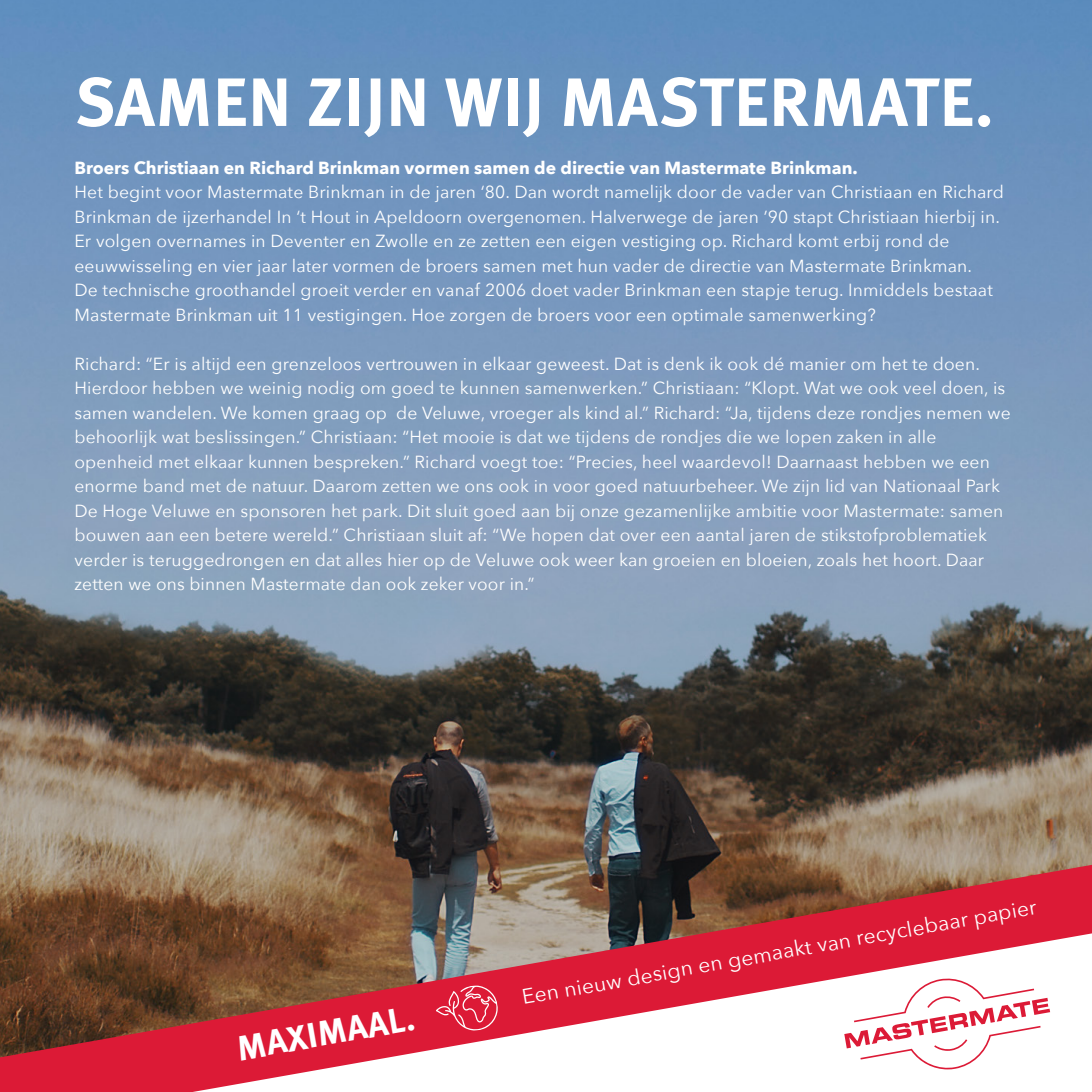
<style>
.page{position:relative;width:1092px;height:1092px;background:#fff}
.page>*{position:absolute;margin:0;border:0;box-sizing:border-box;transform-origin:0 0}
.t1{font:700 68.25px "Meta OT";letter-spacing:.01em;color:#fff}
.t2{font:700 35px "Meta OT";color:#fff}
.t3{font:21px "Avenir Next";color:#fff}
.t4{font:17.5px/24.5px "Avenir Next";letter-spacing:.01em;color:#fff}
.t5{font:700 17.5px "Avenir Next";color:#fff}
</style>
<div class="page">
<img style="left:0;top:0;width:1091px;height:864px">
<svg style="left:0;top:864px;width:1091px;height:227px;background:#88493d"></svg>
<svg style="left:192px;top:933px;width:899px;height:158px"></svg>
<svg style="left:844px;top:978px;width:206px;height:91px"></svg>
<svg style="left:436px;top:985px;width:62px;height:45px;background:#e13d55"></svg>
<p class="t1" style="left:75px;top:62px;width:920px">SAMEN ZIJN WIJ MASTERMATE.</p>
<p class="t5" style="left:74px;top:152px;width:784px">Broers Christiaan en Richard Brinkman vormen samen de directie van Mastermate Brinkman.</p>
<p class="t4" style="left:74px;top:179px;width:930px">Het begint voor Mastermate Brinkman in de jaren ‘80. Dan wordt namelijk door de vader van Christiaan en Richard Brinkman de ijzerhandel In ‘t Hout in Apeldoorn overgenomen. Halverwege de jaren ’90 stapt Christiaan hierbij in.<br>Er volgen overnames in Deventer en Zwolle en ze zetten een eigen vestiging op. Richard komt erbij rond de eeuwwisseling en vier jaar later vormen de broers samen met hun vader de directie van Mastermate Brinkman.<br>De technische groothandel groeit verder en vanaf 2006 doet vader Brinkman een stapje terug. Inmiddels bestaat Mastermate Brinkman uit 11 vestigingen. Hoe zorgen de broers voor een optimale samenwerking?</p>
<p class="t4" style="left:74px;top:351px;width:937px">Richard: “Er is altijd een grenzeloos vertrouwen in elkaar geweest. Dat is denk ik ook dé manier om het te doen.<br>Hierdoor hebben we weinig nodig om goed te kunnen samenwerken.” Christiaan: “Klopt. Wat we ook veel doen, is samen wandelen. We komen graag op de Veluwe, vroeger als kind al.” Richard: “Ja, tijdens deze rondjes nemen we behoorlijk wat beslissingen.” Christiaan: “Het mooie is dat we tijdens de rondjes die we lopen zaken in alle openheid met elkaar kunnen bespreken.” Richard voegt toe: “Precies, heel waardevol! Daarnaast hebben we een enorme band met de natuur. Daarom zetten we ons ook in voor goed natuurbeheer. We zijn lid van Nationaal Park De Hoge Veluwe en sponsoren het park. Dit sluit goed aan bij onze gezamenlijke ambitie voor Mastermate: samen bouwen aan een betere wereld.” Christiaan sluit af: “We hopen dat over een aantal jaren de stikstofproblematiek verder is teruggedrongen en dat alles hier op de Veluwe ook weer kan groeien en bloeien, zoals het hoort. Daar zetten we ons binnen Mastermate dan ook zeker voor in.”</p>
<p class="t2" style="left:234px;top:1027px;width:181px;rotate:-10deg">MAXIMAAL.</p>
<p class="t3" style="left:519px;top:979px;width:523px;rotate:-10deg">Een nieuw design en gemaakt van recyclebaar papier</p>
</div>
